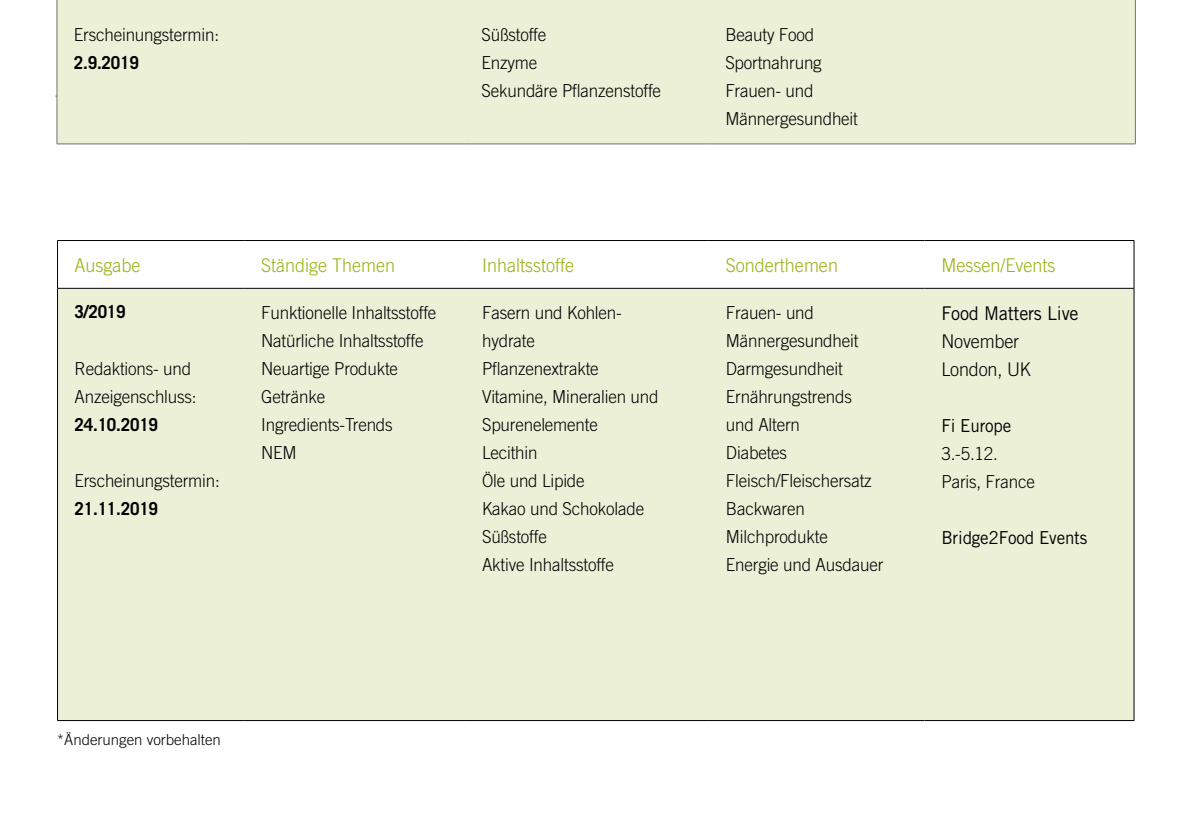
<style>
.page{position:relative;width:1191px;height:840px;background:#fff}
.page>*{position:absolute;margin:0;border:0;box-sizing:border-box;transform-origin:0 0}
.t1{font:300 18.8px "Trade Gothic";color:#97b314;scale:.95 1}
.t2{font:300 18.8px/28px "Trade Gothic";letter-spacing:-.01em;color:#000;scale:.95 1}
.t3{font:18.8px "Trade Gothic";letter-spacing:-.01em;color:#000;scale:.95 1}
.t4{font:300 17.8px/28px "Trade Gothic";letter-spacing:-.01em;color:#000;scale:.95 1}
.t5{font:700 17.8px "Trade Gothic";letter-spacing:-.01em;color:#000;scale:.95 1}
.t6{font:17.8px "Trade Gothic";letter-spacing:-.01em;color:#000;scale:.95 1}
.t7{font:300 15px "Trade Gothic";color:#000}
</style>
<div class="page">
<hr style="left:55px;top:96px;width:1080px;height:1px;background:#707172">
<div style="left:58px;top:289px;width:1075px;height:430px;background:#ecf0d7"></div>
<hr style="left:57px;top:241px;width:1px;height:47px;background:#000">
<hr style="left:57px;top:240px;width:187px;height:1px;background:#000">
<hr style="left:244px;top:240px;width:221px;height:1px;background:#000">
<hr style="left:465px;top:240px;width:244px;height:1px;background:#000">
<hr style="left:709px;top:240px;width:215px;height:1px;background:#000">
<hr style="left:924px;top:240px;width:210px;height:1px;background:#000">
<hr style="left:1133px;top:241px;width:1px;height:47px;background:#000">
<hr style="left:57px;top:288px;width:1px;height:432px;background:#000">
<hr style="left:57px;top:288px;width:187px;height:1px;background:#000">
<hr style="left:57px;top:719px;width:187px;height:1px;background:#000">
<hr style="left:244px;top:288px;width:221px;height:1px;background:#000">
<hr style="left:244px;top:719px;width:221px;height:1px;background:#000">
<hr style="left:465px;top:288px;width:244px;height:1px;background:#000">
<hr style="left:465px;top:719px;width:244px;height:1px;background:#000">
<hr style="left:709px;top:288px;width:215px;height:1px;background:#000">
<hr style="left:709px;top:719px;width:215px;height:1px;background:#000">
<hr style="left:924px;top:288px;width:210px;height:1px;background:#000">
<hr style="left:1133px;top:288px;width:1px;height:432px;background:#000">
<hr style="left:924px;top:719px;width:210px;height:1px;background:#000">
<div style="left:58px;top:0;width:1077px;height:143px;background:#ecf0d7"></div>
<hr style="left:57px;top:0;width:1px;height:144px;background:#707172">
<hr style="left:1135px;top:0;width:1px;height:144px;background:#707172">
<hr style="left:57px;top:143px;width:186px;height:1px;background:#707172">
<hr style="left:243px;top:143px;width:221px;height:1px;background:#707172">
<hr style="left:464px;top:143px;width:244px;height:1px;background:#707172">
<hr style="left:708px;top:143px;width:216px;height:1px;background:#707172">
<hr style="left:924px;top:143px;width:211px;height:1px;background:#707172">
<p class="t4" style="left:74px;top:20px;width:154px">Erscheinungstermin:</p>
<p class="t5" style="left:74px;top:51px;width:70px">2.9.2019</p>
<p class="t4" style="left:481px;top:20px;width:190px">Süßstoffe<br>Enzyme<br>Sekundäre Pflanzenstoffe</p>
<p class="t4" style="left:725px;top:20px;width:141px">Beauty Food<br>Sportnahrung<br>Frauen- und<br>Männergesundheit</p>
<p class="t1" style="left:75px;top:253px;width:71px">Ausgabe</p>
<p class="t1" style="left:261px;top:253px;width:143px">Ständige Themen</p>
<p class="t1" style="left:482px;top:253px;width:98px">Inhaltsstoffe</p>
<p class="t1" style="left:726px;top:253px;width:119px">Sonderthemen</p>
<p class="t1" style="left:941px;top:253px;width:121px">Messen/Events</p>
<p class="t5" style="left:75px;top:301px;width:55px">3/2019</p>
<p class="t4" style="left:261px;top:298px;width:186px">Funktionelle Inhaltsstoffe<br>Natürliche Inhaltsstoffe<br>Neuartige Produkte<br>Getränke<br>Ingredients-Trends<br>NEM</p>
<p class="t4" style="left:482px;top:298px;width:187px">Fasern und Kohlen&shy;hydrate<br>Pflanzenextrakte<br>Vitamine, Mineralien und<br>Spurenelemente<br>Lecithin<br>Öle und Lipide<br>Kakao und Schokolade<br>Süßstoffe<br>Aktive Inhaltsstoffe</p>
<p class="t4" style="left:726px;top:298px;width:167px">Frauen- und<br>Männergesundheit<br>Darmgesundheit<br>Ernährungstrends und Altern<br>Diabetes<br>Fleisch/Fleischersatz<br>Backwaren<br>Milchprodukte<br>Energie und Ausdauer</p>
<p class="t3" style="left:941px;top:301px;width:146px">Food Matters Live</p>
<p class="t2" style="left:941px;top:326px;width:96px">November<br>London, UK</p>
<p class="t4" style="left:75px;top:354px;width:130px">Redaktions- und<br>Anzeigenschluss:</p>
<p class="t5" style="left:75px;top:413px;width:89px">24.10.2019</p>
<p class="t6" style="left:941px;top:414px;width:75px">Fi Europe</p>
<p class="t4" style="left:941px;top:439px;width:100px">3.-5.12.<br>Paris, France</p>
<p class="t4" style="left:75px;top:466px;width:154px">Erscheinungstermin:</p>
<p class="t5" style="left:75px;top:497px;width:89px">21.11.2019</p>
<p class="t6" style="left:941px;top:526px;width:155px">Bridge2Food Events</p>
<p class="t7" style="left:57px;top:730px;width:166px">*Änderungen vorbehalten</p>
</div>
